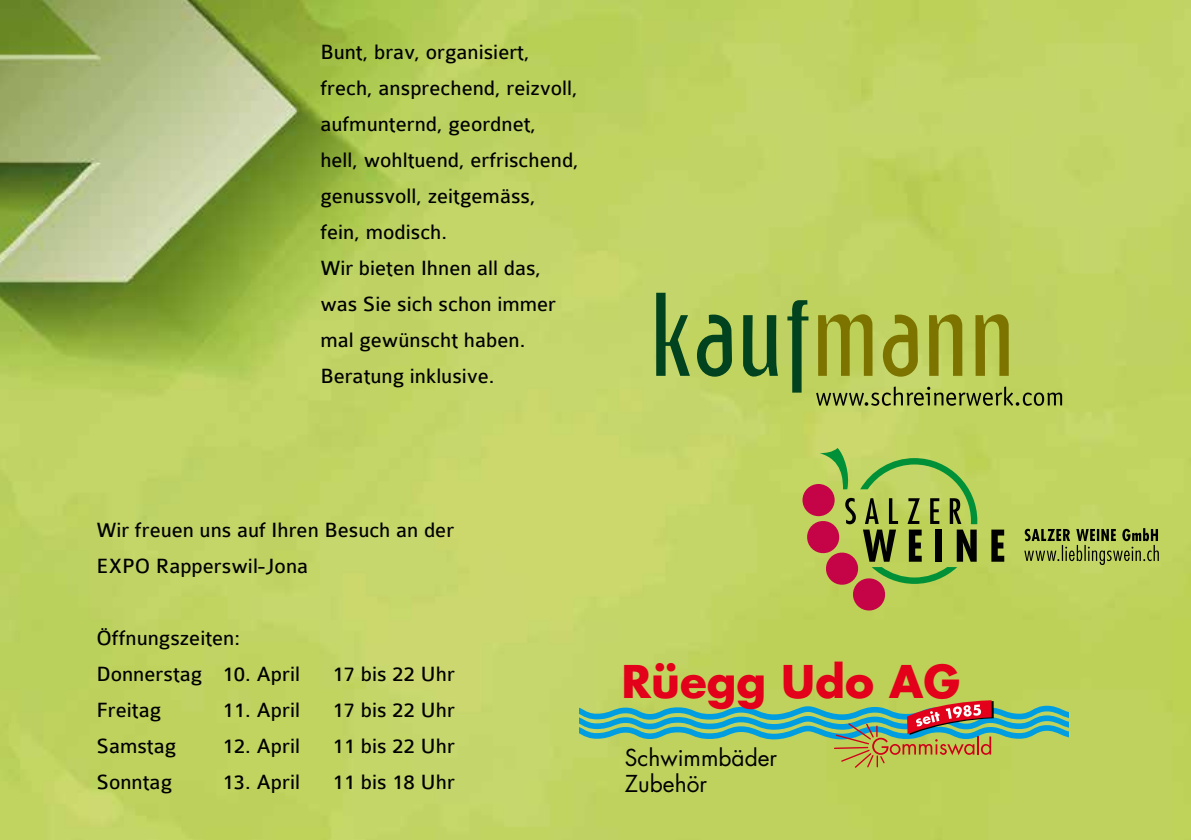
<style>
.page{position:relative;width:1191px;height:840px;background:#fff}
.page>*{position:absolute;margin:0;border:0;box-sizing:border-box;transform-origin:0 0}
.t1{font:700 43.8px "Futura";color:#e2001a}
.t2{font:22.6px/25.8px "Futura";color:#000}
.t3{font:22px/36px "Colaborate";color:#000}
</style>
<div class="page">
<img style="left:0;top:0;width:1191px;height:839px">
<svg style="left:816px;top:386px;width:246px;height:19px;background:#95a34c"></svg>
<svg style="left:656px;top:292px;width:34px;height:83px;background:#699146"></svg>
<svg style="left:697px;top:314px;width:35px;height:62px;background:#5d893e"></svg>
<svg style="left:743px;top:315px;width:35px;height:61px;background:#55823c"></svg>
<svg style="left:787px;top:300px;width:21px;height:92px;background:#638d40"></svg>
<svg style="left:818px;top:314px;width:54px;height:61px;background:#9ca12c"></svg>
<svg style="left:882px;top:314px;width:36px;height:62px;background:#a0a433"></svg>
<svg style="left:929px;top:314px;width:33px;height:61px;background:#999c28"></svg>
<svg style="left:975px;top:314px;width:33px;height:61px;background:#999c27"></svg>
<svg style="left:579px;top:699px;width:489px;height:69px;background:#93b877"></svg>
<svg style="left:802px;top:483px;width:32px;height:33px"></svg>
<svg style="left:805px;top:447px;width:172px;height:164px;background:#a2a450"></svg>
<svg style="left:991px;top:529px;width:13px;height:32px"></svg>
<svg style="left:1024px;top:528px;width:134px;height:36px;background:#8c9a46"></svg>
<p class="t3" style="left:320px;top:34px;width:260px">Bunt, brav, organisiert, frech, ansprechend, reizvoll, aufmunternd, geordnet, hell, wohltuend, erfrischend, genussvoll, zeitgemäss, fein, modisch.<br>Wir bieten Ihnen all das, was Sie sich schon immer mal gewünscht haben.<br>Beratung inklusive.</p>
<p class="t3" style="left:96px;top:511px;width:359px">Wir freuen uns auf Ihren Besuch an der<br>EXPO Rapperswil-Jona</p>
<p class="t3" style="left:96px;top:619px;width:205px">Öffnungszeiten:<br>Donnerstag 10. April</p>
<p class="t3" style="left:332px;top:655px;width:124px">17 bis 22 Uhr</p>
<p class="t3" style="left:96px;top:691px;width:66px">Freitag</p>
<p class="t3" style="left:222px;top:691px;width:79px">11. April</p>
<p class="t3" style="left:332px;top:691px;width:124px">17 bis 22 Uhr</p>
<p class="t3" style="left:96px;top:727px;width:81px">Samstag</p>
<p class="t3" style="left:222px;top:727px;width:79px">12. April</p>
<p class="t3" style="left:332px;top:727px;width:124px">11 bis 22 Uhr</p>
<p class="t3" style="left:96px;top:763px;width:77px">Sonntag</p>
<p class="t3" style="left:222px;top:763px;width:79px">13. April</p>
<p class="t3" style="left:332px;top:763px;width:124px">11 bis 18 Uhr</p>
<h1 class="t1" style="left:621px;top:651px;width:340px">Rüegg Udo AG</h1>
<p class="t2" style="left:625px;top:744px;width:154px">Schwimmbäder<br>Zubehör</p>
</div>
